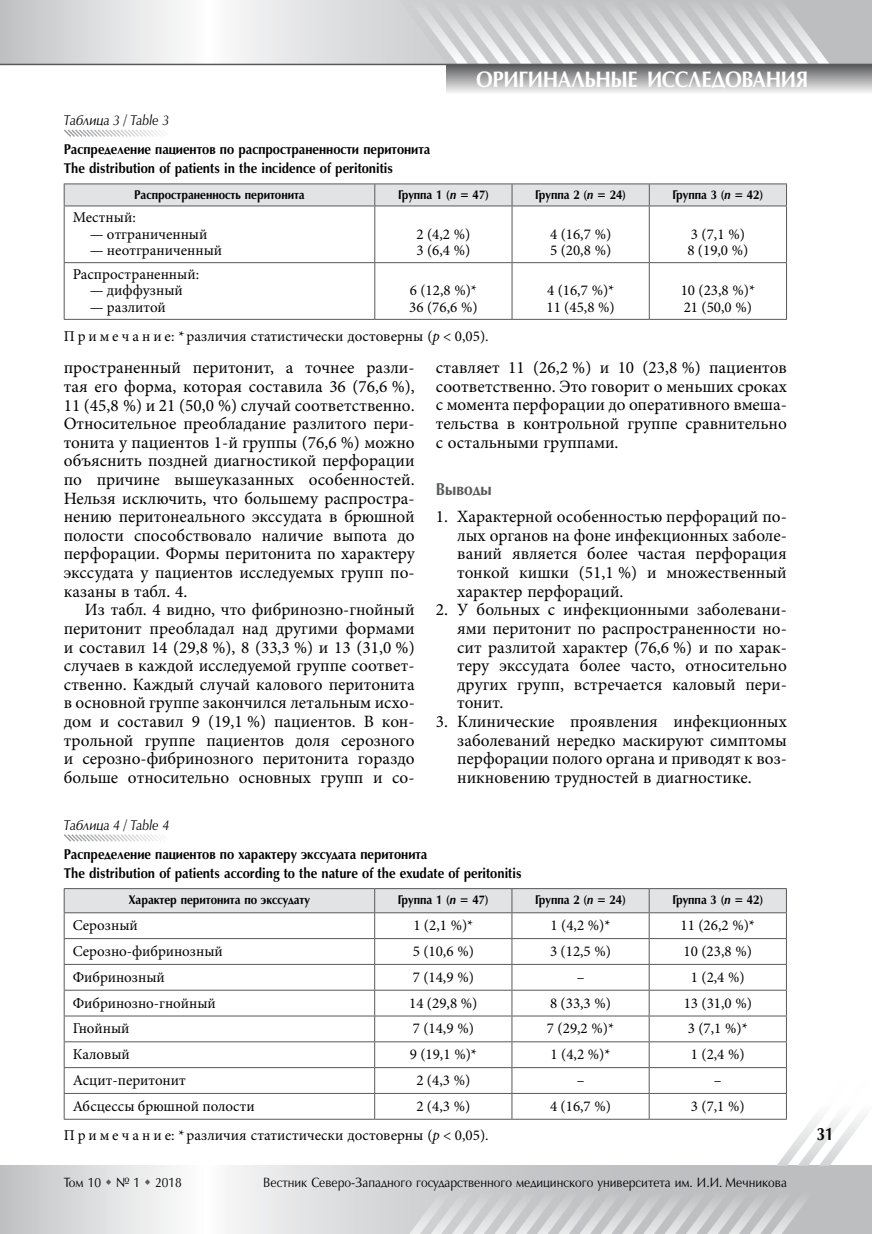
<style>
.page{position:relative;width:872px;height:1234px;background:#fff}
.page>*{position:absolute;margin:0;border:0;box-sizing:border-box;transform-origin:0 0}
.t1{font:700 22.5px "Optimum AP";letter-spacing:-.015em;color:#fff;scale:.9 1}
.t2{font:700 18px "Optimum AP";color:#000;scale:.85 1}
.t3{font:17.25px/18.6px "Minion Pro";color:#000;text-align:justify}
.t4{font:700 17.25px "Optimum AP";color:#58595b;scale:.9 1}
.t5{font:15px/16.5px "Minion Pro";color:#000}
.t6{font:700 14.25px/18.5px "Optimum AP";color:#000;scale:.9 1}
.t7{font:italic 14.25px "Optimum AP";color:#000;scale:.9 1}
.t8{font:13.5px "Optimum AP";color:#000;scale:.9 1}
.t9{font:700 12.75px "Optimum AP";color:#000;scale:.9 1}
.s1{font-style:italic}
</style>
<div class="page">
<svg style="left:0;top:0;width:872px;height:64px"></svg>
<div style="left:0;top:1165px;width:872px;height:68px;background:#cacbcd"></div>
<div style="left:446px;top:64px;width:426px;height:30px;background:linear-gradient(to bottom,#555658,#f4f4f4)"></div>
<svg style="left:383px;top:0;width:446px;height:64px"></svg>
<hr style="left:0;top:64px;width:872px;height:1px;background:#58595b">
<svg style="left:64px;top:129px;width:99px;height:8px"></svg>
<hr style="left:374px;top:206px;width:1px;height:56px;background:#58595b">
<hr style="left:511px;top:206px;width:1px;height:56px;background:#58595b">
<hr style="left:649px;top:206px;width:1px;height:56px;background:#58595b">
<hr style="left:374px;top:263px;width:1px;height:56px;background:#58595b">
<hr style="left:511px;top:263px;width:1px;height:56px;background:#58595b">
<hr style="left:649px;top:263px;width:1px;height:56px;background:#58595b">
<hr style="left:64px;top:206px;width:1px;height:56px;background:#58595b">
<hr style="left:786px;top:206px;width:1px;height:56px;background:#58595b">
<hr style="left:64px;top:263px;width:1px;height:56px;background:#58595b">
<hr style="left:786px;top:263px;width:1px;height:56px;background:#58595b">
<hr style="left:64px;top:319px;width:311px;height:1px;background:#58595b">
<hr style="left:375px;top:319px;width:137px;height:1px;background:#58595b">
<hr style="left:512px;top:319px;width:137px;height:1px;background:#58595b">
<hr style="left:649px;top:319px;width:138px;height:1px;background:#58595b">
<hr style="left:64px;top:183px;width:311px;height:1px;background:#58595b">
<hr style="left:375px;top:183px;width:137px;height:1px;background:#58595b">
<hr style="left:512px;top:183px;width:137px;height:1px;background:#58595b">
<hr style="left:649px;top:183px;width:138px;height:1px;background:#58595b">
<div style="left:64px;top:184px;width:723px;height:21px;background:#e2e3e4"></div>
<hr style="left:64px;top:205px;width:311px;height:1px;background:#58595b">
<hr style="left:375px;top:205px;width:137px;height:1px;background:#58595b">
<hr style="left:512px;top:205px;width:137px;height:1px;background:#58595b">
<hr style="left:649px;top:205px;width:138px;height:1px;background:#58595b">
<hr style="left:64px;top:262px;width:311px;height:1px;background:#58595b">
<hr style="left:375px;top:262px;width:137px;height:1px;background:#58595b">
<hr style="left:512px;top:262px;width:137px;height:1px;background:#58595b">
<hr style="left:649px;top:262px;width:138px;height:1px;background:#58595b">
<svg style="left:64px;top:834px;width:99px;height:8px"></svg>
<svg style="left:64px;top:888px;width:808px;height:345px"></svg>
<h1 class="t1" style="left:476px;top:67px;width:17px">ОРИ</h1>
<h1 class="t1" style="left:518px;top:67px;width:27px">ГИНАЛ</h1>
<h1 class="t1" style="left:584px;top:67px;width:28px">ЬНЫЕ</h1>
<h1 class="t1" style="left:647px;top:67px;width:15px">ИССЛЕ</h1>
<h1 class="t1" style="left:711px;top:67px;width:63px">ДОВАНИ</h1>
<h1 class="t1" style="left:796px;top:67px;width:15px">Я</h1>
<p class="t7" style="left:64px;top:113px;width:119px">Таблица 3 / Table 3</p>
<p class="t6" style="left:64px;top:141px;width:409px">Распределение пациентов по распространенности перитонита<br>The distribution of patients in the incidence of peritonitis</p>
<p class="t9" style="left:134px;top:187px;width:191px">Распространенность перитонита</p>
<p class="t9" style="left:398px;top:187px;width:102px">Группа 1 (<span class="s1">n</span> = 47)</p>
<p class="t9" style="left:535px;top:187px;width:102px">Группа 2 (<span class="s1">n</span> = 24)</p>
<p class="t9" style="left:672px;top:187px;width:102px">Группа 3 (<span class="s1">n</span> = 42)</p>
<p class="t5" style="left:73px;top:209px;width:65px">Местный:</p>
<p class="t5" style="left:90px;top:226px;width:119px">— отграниченный</p>
<p class="t5" style="left:90px;top:242px;width:134px">— неотграниченный</p>
<p class="t5" style="left:416px;top:226px;width:55px">2 (4,2 %)<br>3 (6,4 %)</p>
<p class="t5" style="left:550px;top:226px;width:63px">4 (16,7 %)<br>5 (20,8 %)</p>
<p class="t5" style="left:687px;top:226px;width:63px">3 (7,1 %)<br>8 (19,0 %)</p>
<p class="t5" style="left:73px;top:266px;width:128px">Распространенный:</p>
<p class="t5" style="left:90px;top:282px;width:95px">— диффузный</p>
<p class="t5" style="left:90px;top:299px;width:78px">— разлитой</p>
<p class="t5" style="left:409px;top:282px;width:70px">6 (12,8 %)*<br>36 (76,6 %)</p>
<p class="t5" style="left:546px;top:282px;width:70px">4 (16,7 %)*<br>11 (45,8 %)</p>
<p class="t5" style="left:680px;top:282px;width:76px">10 (23,8 %)*<br>21 (50,0 %)</p>
<p class="t5" style="left:64px;top:327px;width:426px">П р и м е ч а н и е: *различия статистически достоверны (<span class="s1">p</span> &lt; 0,05).</p>
<p class="t3" style="left:64px;top:358px;width:352px">пространенный перитонит, а точнее разли&shy;тая его форма, которая составила 36 (76,6 %), 11 (45,8 %) и 21 (50,0 %) случай соответственно.<br>Относительное преобладание разлитого пери&shy;тонита у пациентов 1-й группы (76,6 %) можно объяснить поздней диагностикой перфорации по причине вышеуказанных особенностей.<br>Нельзя исключить, что большему распростра&shy;нению перитонеального экссудата в брюшной полости способствовало наличие выпота до перфорации. Формы перитонита по характеру экссудата у пациентов исследуемых групп по&shy;казаны в табл. 4.</p>
<p class="t3" style="left:64px;top:600px;width:352px;text-indent:21px">Из табл. 4 видно, что фибринозно-гнойный перитонит преобладал над другими формами и составил 14 (29,8 %), 8 (33,3 %) и 13 (31,0 %) случаев в каждой исследуемой группе соответ&shy;ственно. Каждый случай калового перитонита в основной группе закончился летальным исхо&shy;дом и составил 9 (19,1 %) пациентов. В кон&shy;трольной группе пациентов доля серозного и серозно-фибринозного перитонита гораздо больше относительно основных групп и со-</p>
<p class="t3" style="left:436px;top:358px;width:352px">ставляет 11 (26,2 %) и 10 (23,8 %) пациентов соответственно. Это говорит о меньших сроках с момента перфорации до оперативного вмеша&shy;тельства в контрольной группе сравнительно с остальными группами.</p>
<p class="t4" style="left:436px;top:479px;width:64px">Выводы</p>
<p class="t3" style="left:457px;top:507px;width:331px;text-indent:-21px">1. Характерной особенностью перфораций по&shy;лых органов на фоне инфекционных заболе&shy;ваний является более частая перфорация тонкой кишки (51,1 %) и множественный характер перфораций.</p>
<p class="t3" style="left:457px;top:600px;width:331px;text-indent:-21px">2. У больных с инфекционными заболевани&shy;ями перитонит по распространенности но&shy;сит разлитой характер (76,6 %) и по харак&shy;теру экссудата более часто, относительно других групп, встречается каловый пери&shy;тонит.</p>
<p class="t3" style="left:457px;top:712px;width:331px;text-indent:-21px">3. Клинические проявления инфекционных заболеваний нередко маскируют симптомы перфорации полого органа и приводят к воз&shy;никновению трудностей в диагностике.</p>
<p class="t7" style="left:64px;top:817px;width:119px">Таблица 4 / Table 4</p>
<p class="t6" style="left:64px;top:845px;width:510px">Распределение пациентов по характеру экссудата перитонита<br>The distribution of patients according to the nature of the exudate of peritonitis</p>
<p class="t9" style="left:129px;top:892px;width:203px">Характер перитонита по экссудату</p>
<p class="t9" style="left:398px;top:892px;width:102px">Группа 1 (<span class="s1">n</span> = 47)</p>
<p class="t9" style="left:535px;top:892px;width:102px">Группа 2 (<span class="s1">n</span> = 24)</p>
<p class="t9" style="left:672px;top:892px;width:102px">Группа 3 (<span class="s1">n</span> = 42)</p>
<p class="t5" style="left:73px;top:916px;width:67px">Серозный</p>
<p class="t5" style="left:413px;top:916px;width:61px">1 (2,1 %)*</p>
<p class="t5" style="left:550px;top:916px;width:61px">1 (4,2 %)*</p>
<p class="t5" style="left:680px;top:916px;width:76px">11 (26,2 %)*</p>
<p class="t5" style="left:73px;top:942px;width:152px">Серозно-фибринозный</p>
<p class="t5" style="left:413px;top:942px;width:63px">5 (10,6 %)</p>
<p class="t5" style="left:550px;top:942px;width:63px">3 (12,5 %)</p>
<p class="t5" style="left:683px;top:942px;width:70px">10 (23,8 %)</p>
<p class="t5" style="left:73px;top:968px;width:94px">Фибринозный</p>
<p class="t5" style="left:413px;top:968px;width:63px">7 (14,9 %)</p>
<p class="t5" style="left:691px;top:968px;width:55px">1 (2,4 %)</p>
<p class="t5" style="left:73px;top:994px;width:145px">Фибринозно-гнойный</p>
<p class="t5" style="left:409px;top:994px;width:70px">14 (29,8 %)</p>
<p class="t5" style="left:550px;top:994px;width:63px">8 (33,3 %)</p>
<p class="t5" style="left:683px;top:994px;width:70px">13 (31,0 %)</p>
<p class="t5" style="left:73px;top:1020px;width:58px">Гнойный</p>
<p class="t5" style="left:413px;top:1020px;width:63px">7 (14,9 %)</p>
<p class="t5" style="left:547px;top:1020px;width:69px">7 (29,2 %)*</p>
<p class="t5" style="left:688px;top:1020px;width:61px">3 (7,1 %)*</p>
<p class="t5" style="left:73px;top:1045px;width:59px">Каловый</p>
<p class="t5" style="left:410px;top:1045px;width:69px">9 (19,1 %)*</p>
<p class="t5" style="left:550px;top:1045px;width:61px">1 (4,2 %)*</p>
<p class="t5" style="left:691px;top:1045px;width:55px">1 (2,4 %)</p>
<p class="t5" style="left:73px;top:1071px;width:115px">Асцит-перитонит</p>
<p class="t5" style="left:416px;top:1071px;width:55px">2 (4,3 %)</p>
<p class="t5" style="left:576px;top:1071px;width:9px">–</p>
<p class="t5" style="left:714px;top:1071px;width:9px">–</p>
<p class="t5" style="left:73px;top:1097px;width:184px">Абсцессы брюшной полости</p>
<p class="t5" style="left:416px;top:1097px;width:55px">2 (4,3 %)</p>
<p class="t5" style="left:550px;top:1097px;width:63px">4 (16,7 %)</p>
<p class="t5" style="left:691px;top:1097px;width:55px">3 (7,1 %)</p>
<p class="t5" style="left:64px;top:1127px;width:426px">П р и м е ч а н и е: *различия статистически достоверны (<span class="s1">p</span> &lt; 0,05).</p>
<p class="t2" style="left:816px;top:1124px;width:21px">31</p>
<p class="t8" style="left:64px;top:1175px;width:133px">Том 10 № 1 2018</p>
<p class="t8" style="left:263px;top:1175px;width:583px">Вестник Северо-Западного государственного медицинского университета им. И.И. Мечникова</p>
</div>
